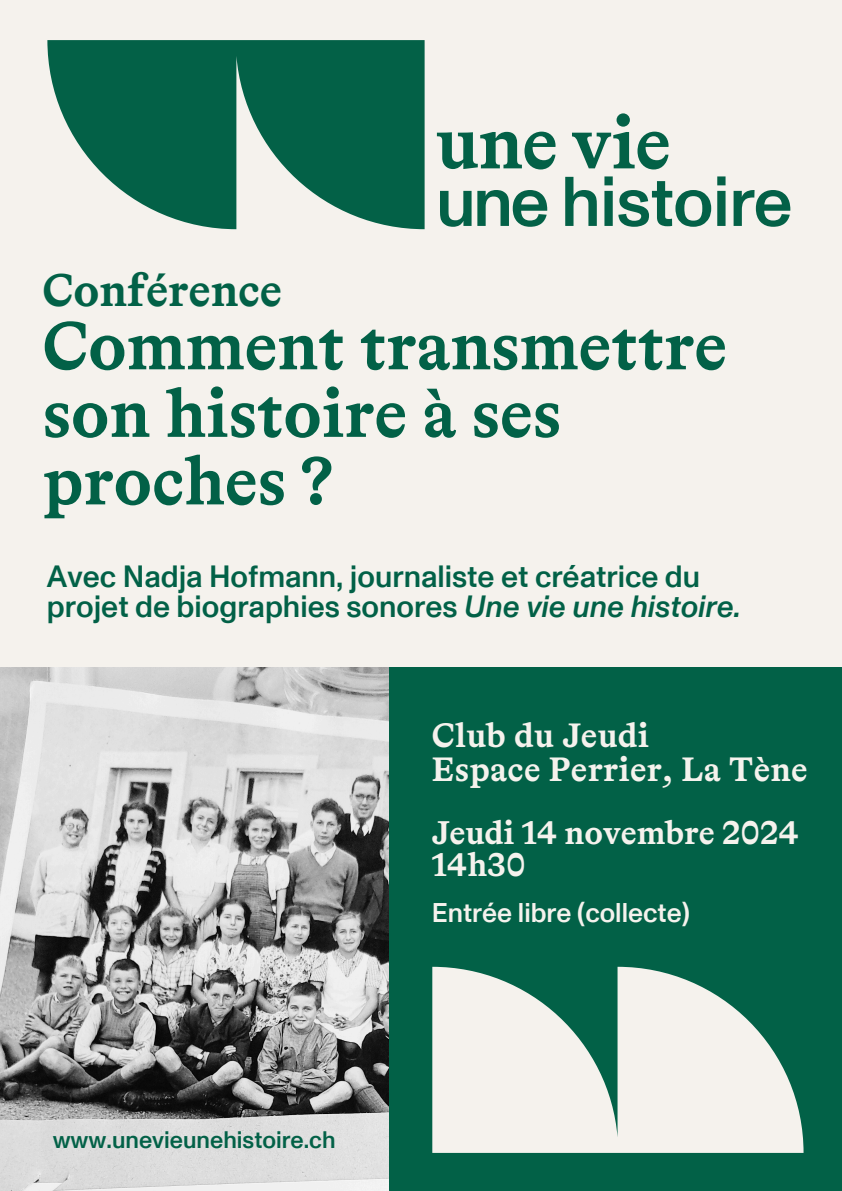
<style>
.page{position:relative;width:842px;height:1191px;background:#fff}
.page>*{position:absolute;margin:0;border:0;box-sizing:border-box;transform-origin:0 0}
.t1{font:700 67.9px/67.5px "Bradford LL";color:#026147}
.t2{font:700 45.9px "Bradford LL";color:#026147}
.t3{font:700 33.9px/33.8px "Bradford LL";letter-spacing:.01em;color:#f5f2ed}
.t4{font:700 32.9px/32.2px "Bradford LL";color:#f5f2ed}
.t5{font:500 30.6px/30px "Monument Grotesk";color:#026147}
.t6{font:500 27px "Monument Grotesk";color:#f5f2ed}
.t7{font:500 23.8px "Monument Grotesk";color:#026147}
.s1{font-style:italic}
</style>
<div class="page">
<div style="left:0;top:0;width:842px;height:1190px;background:#f5f2ed"></div>
<svg style="left:47px;top:40px;width:378px;height:189px;fill:#036147"></svg>
<div style="left:388px;top:667px;width:454px;height:523px;background:#026147"></div>
<svg style="left:432px;top:966px;width:371px;height:186px;fill:#f5f2ed"></svg>
<svg style="left:437px;top:132px;width:118px;height:37px"></svg>
<svg style="left:572px;top:113px;width:96px;height:56px"></svg>
<svg style="left:440px;top:190px;width:107px;height:37px"></svg>
<svg style="left:565px;top:177px;width:32px;height:49px"></svg>
<svg style="left:604px;top:176px;width:107px;height:51px"></svg>
<svg style="left:717px;top:176px;width:8px;height:50px"></svg>
<svg style="left:734px;top:190px;width:56px;height:37px"></svg>
<img style="left:0;top:667px;width:388px;height:523px">
<p class="t2" style="left:42px;top:271px;width:241px">Conférence</p>
<p class="t1" style="left:42px;top:317px;width:686px">Comment transmettre son histoire à ses proches ?</p>
<h2 class="t5" style="left:47px;top:560px;width:695px">Avec Nadja Hofmann, journaliste et créatrice du projet de biographies sonores <span class="s1">Une vie une histoire.</span></h2>
<h1 class="t7" style="left:53px;top:1121px;width:284px">www.unevieunehistoire.ch</h1>
<h2 class="t3" style="left:432px;top:720px;width:377px">Club du Jeudi<br>Espace Perrier, La Tène</h2>
<p class="t4" style="left:432px;top:819px;width:369px">Jeudi 14 novembre 2024<br>14h30</p>
<p class="t6" style="left:432px;top:892px;width:259px">Entrée libre (collecte)</p>
</div>
